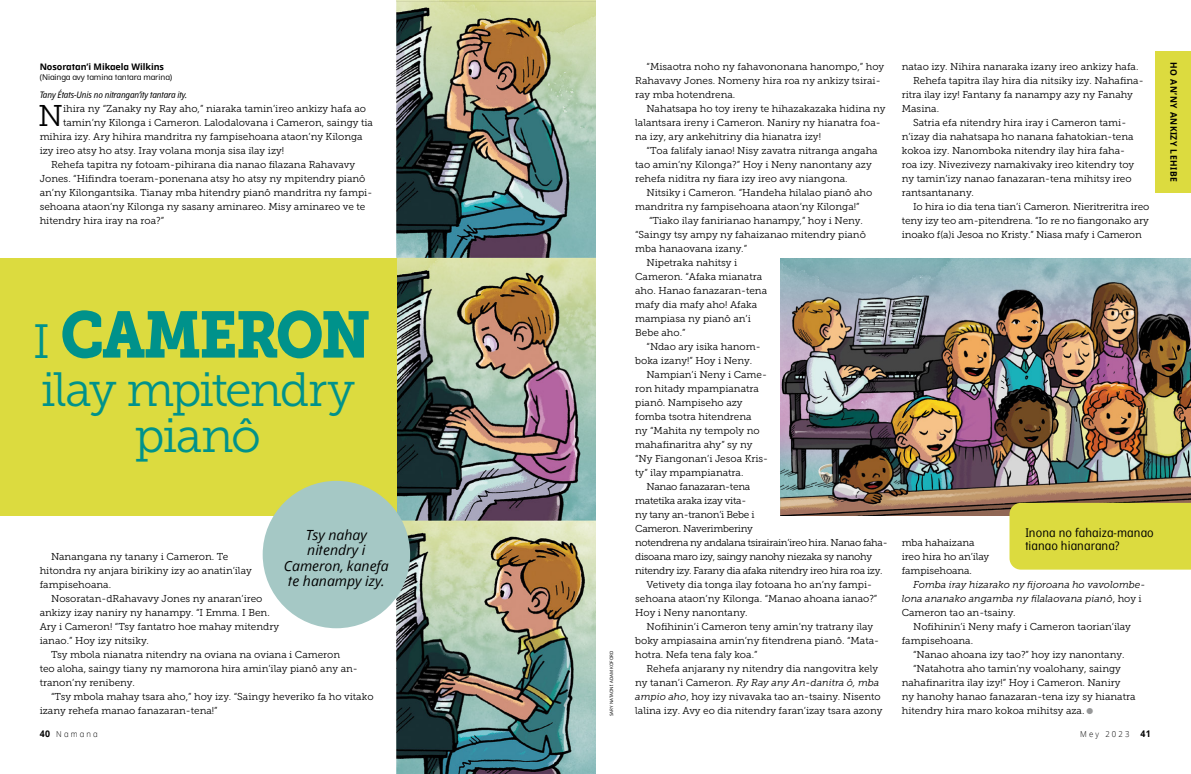
<style>
.page{position:relative;width:1191px;height:774px;background:#fff}
.page>*{position:absolute;margin:0;border:0;box-sizing:border-box;transform-origin:0 0}
.h1_next{font:65px "Museo Slablds Lat 900";letter-spacing:-.035em;color:#00928b;scale:.9 1}
.h1_next-2{font:48px/46px "Museo Slablds Lat 300";letter-spacing:-.045em;color:#00928b;text-align:center}
.p1_first{font:29.9px "Museo Slablds Lat 300";color:#000}
.p1_kicker{font:italic 14px/15.2px "Dots Solidlds Lat";color:#000;text-align:center}
.p1_aside_info_first{font:12px/12.9px "Dots Solid Condlds Lat";letter-spacing:.01em;color:#000}
.p1{font:10px/14px "Museo Slablds Lat 300";color:#000}
.p1-2{font:10px/14px "Museo Slablds Lat 300";letter-spacing:-.03em;color:#000}
.p1_first-2{font:10px "Museo Slablds Lat 300";color:#000}
.p1-3{font:10px/14px "Museo Slablds Lat 300 Italic";color:#000}
.p1_bio{font:italic 9px "Dots Solid Condlds Lat";letter-spacing:-.01em;color:#000}
.p1_author-name{font:700 9px "Dots Solidlds Lat";letter-spacing:-.005em;color:#000}
.p1_series-title{font:700 9px "Dots Solidlds Lat";letter-spacing:.06em;color:#000;scale:.95 1}
.t1{font:300 8.2px "Dots Solidlds Lat";letter-spacing:.28em;color:#000;scale:.95 1}
.p1_author-role{font:8px "Dots Solidlds Lat";letter-spacing:-.005em;color:#000}
.p1_figure_image_cred{font:4.5px "Dots Solidlds Lat";color:#000}
.s1{font-family:"Museo Slablds Lat 300";font-size:48px}
.s2{font-family:"Museo Slablds Lat 300 Italic"}
.s3{font-family:"Museo Slablds Lat 300"}
.s4{font-family:"Ding P Ilds Dpi";font-size:8.5px;color:#969798}
.s5{font-weight:700;font-size:9.2px}
</style>
<div class="page">
<img style="left:397px;top:6px;width:198px;height:768px">
<div style="left:1155px;top:51px;width:36px;height:142px;background:#dcdb3f"></div>
<img style="left:780px;top:258px;width:411px;height:258px">
<div style="left:0;top:258px;width:397px;height:258px;background:#dcdb3f"></div>
<div style="left:263px;top:481px;width:147px;height:147px;background:#a5c8c5;border-radius:50%"></div>
<img style="left:816px;top:464px;width:16px;height:20px">
<div style="left:1009px;top:503px;width:182px;height:67px;background:#dcdb3f"></div>
<img style="left:396px;top:0;width:199px;height:6px">
<p class="p1_author-name" style="left:40px;top:60px;width:126px">Nosoratan’i Mikaela Wilkins</p>
<p class="p1_author-role" style="left:40px;top:71px;width:134px">(Niainga avy tamina tantara marina)</p>
<p class="p1_bio" style="left:40px;top:88px;width:149px">Tany États-Unis no nitrangan’ity tantara ity.</p>
<p class="p1_first" style="left:38px;top:94px;width:26px">N</p>
<p class="p1_first-2" style="left:63px;top:101px;width:304px">ihira ny “Zanaky ny Ray aho,” niaraka tamin’ireo ankizy hafa ao</p>
<p class="p1_first-2" style="left:63px;top:115px;width:311px">tamin’ny Kilonga i Cameron. Lalodalovana i Cameron, saingy tia</p>
<p class="p1_first-2" style="left:40px;top:129px;width:324px">mihira izy. Ary hihira mandritra ny fampisehoana ataon’ny Kilonga</p>
<p class="p1_first-2" style="left:40px;top:143px;width:246px">izy ireo atsy ho atsy. Iray volana monja sisa ilay izy!</p>
<p class="p1" style="left:40px;top:157px;width:334px;text-indent:11px">Rehefa tapitra ny fotoam-pihirana dia nanao filazana Rahavavy Jones. “Hifindra toeram-ponenana atsy ho atsy ny mpitendry pianô an’ny Kilongantsika. Tianay mba hitendry pianô mandritra ny fampi&shy;sehoana ataon’ny Kilonga ny sasany aminareo. Misy aminareo ve te hitendry hira iray na roa?”</p>
<p class="h1_next" style="left:33px;top:280px;width:377px"><span class="s1">I</span> CAMERON</p>
<p class="h1_next-2" style="left:41px;top:365px;width:315px">ilay mpitendry pianô</p>
<p class="p1_kicker" style="left:284px;top:528px;width:106px">Tsy nahay nitendry i<br>Cameron, kanefa te hanampy izy.</p>
<p class="p1" style="left:40px;top:549px;width:213px;text-indent:11px">Nanangana ny tanany i Cameron. Te hitondra ny anjara birikiny izy ao anatin’ilay fampisehoana.</p>
<p class="p1" style="left:40px;top:591px;width:241px;text-indent:11px">Nosoratan-dRahavavy Jones ny anaran’ireo ankizy izay naniry ny hanampy. “I Emma. I Ben.<br>Ary i Cameron! “Tsy fantatro hoe mahay mitendry ianao.” Hoy izy nitsiky.</p>
<p class="p1" style="left:40px;top:647px;width:320px;text-indent:11px">Tsy mbola nianatra nitendry na oviana na oviana i Cameron teo aloha, saingy tiany ny mamorona hira amin’ilay pianô any an&shy;tranon’ny renibeny.</p>
<p class="p1" style="left:40px;top:689px;width:335px;text-indent:11px">“Tsy mbola mahay tsara aho,” hoy izy. “Saingy heveriko fa ho vitako izany rehefa manao fanazaran-tena!”</p>
<p class="p1_figure_image_cred" style="left:608px;top:716px;width:67px;rotate:-90deg">SARY NATAON’I ADAM KOFORD</p>
<p class="p1" style="left:635px;top:59px;width:251px;text-indent:11px">“Misaotra noho ny fahavononana hanompo,” hoy<br>Rahavavy Jones. Nomeny hira roa ny ankizy tsirai&shy;ray mba hotendrena.</p>
<p class="p1" style="left:635px;top:101px;width:252px;text-indent:11px">Nahatsapa ho toy ireny te hihazakazaka hidina ny lalantsara ireny i Cameron. Naniry ny hianatra foa&shy;na izy, ary ankehitriny dia hianatra izy!</p>
<p class="p1" style="left:635px;top:143px;width:244px;text-indent:11px">“Toa falifaly ianao! Nisy zavatra nitranga angaha tao amin’ny Kilonga?” Hoy i Neny nanontany azy rehefa niditra ny fiara izy ireo avy niangona.</p>
<p class="p1" style="left:635px;top:185px;width:238px;text-indent:11px">Nitsiky i Cameron. “Handeha hilalao pianô aho mandritra ny fampisehoana ataon’ny Kilonga!”</p>
<p class="p1" style="left:635px;top:213px;width:232px;text-indent:14px">“Tiako ilay fanirianao hanampy,” hoy i Neny. “Saingy tsy ampy ny fahaizanao mitendry pianô mba hanaovana izany.”</p>
<p class="p1" style="left:635px;top:255px;width:133px;text-indent:11px">Nipetraka nahitsy i<br>Cameron. “Afaka mianatra aho. Hanao fanazaran-tena mafy dia mafy aho! Afaka mampiasa ny pianô an’i<br>Bebe aho.”</p>
<p class="p1" style="left:635px;top:339px;width:127px;text-indent:11px">“Ndao ary isika hanom&shy;boka izany!” Hoy i Neny.</p>
<p class="p1" style="left:635px;top:367px;width:134px;text-indent:11px">Nampian’i Neny i Came&shy;ron hitady mpampianatra pianô. Nampiseho azy fomba tsotra hitendrena<br>ny “Mahita ny tempoly no mahafinaritra ahy” sy ny “Ny Fiangonan’i Jesoa Kris&shy;ty” ilay mpampianatra.</p>
<p class="p1-2" style="left:635px;top:479px;width:254px;text-indent:11px">Nanao fanazaran-tena<br>matetika araka izay vita-<br>ny tany an-tranon’i Bebe i<br>Cameron. Naverimberiny<br>notendrena ny andalana tsirairain’ireo hira. Nanao faha&shy;disoana maro izy, saingy nanohy niezaka sy nanohy nitendry izy. Farany dia afaka nitendry ireo hira roa izy.</p>
<p class="p1" style="left:635px;top:577px;width:244px;text-indent:11px">Vetivety dia tonga ilay fotoana ho an’ny fampi&shy;sehoana ataon’ny Kilonga. “Manao ahoana ianao?”<br>Hoy i Neny nanontany.</p>
<p class="p1" style="left:635px;top:619px;width:245px;text-indent:11px">Nofihinin’i Cameron teny amin’ny tratrany ilay boky ampiasaina amin’ny fitendrena pianô. “Mata&shy;hotra. Nefa tena faly koa.”</p>
<p class="p1" style="left:635px;top:661px;width:249px;text-indent:11px">Rehefa anjarany ny nitendry dia nangovitra kely ny tanan’i Cameron. <span class="s2">Ry Ray any An-danitra ô, mba ampio aho</span>, hoy izy nivavaka tao an-tsainy. Nisento lalina izy. Avy eo dia nitendry faran’izay tsara azony</p>
<p class="p1" style="left:901px;top:59px;width:238px">natao izy. Nihira nanaraka izany ireo ankizy hafa.</p>
<p class="p1" style="left:901px;top:73px;width:243px;text-indent:11px">Rehefa tapitra ilay hira dia nitsiky izy. Nahafina&shy;ritra ilay izy! Fantany fa nanampy azy ny Fanahy<br>Masina.</p>
<p class="p1" style="left:901px;top:115px;width:234px;text-indent:11px">Satria efa nitendry hira iray i Cameron tami&shy;n’izay dia nahatsapa ho nanana fahatokian-tena kokoa izy. Nanomboka nitendry ilay hira faha&shy;roa izy. Nivezivezy namakivaky ireo kitendry toy ny tamin’izy nanao fanazaran-tena mihitsy ireo rantsantanany.</p>
<p class="p1" style="left:901px;top:199px;width:249px;text-align:justify;text-indent:11px">Io hira io dia tena tian’i Cameron. Nieritreritra ireo teny izy teo am-pitendrena. “Io re no fiangonako ary inoako f(a)i Jesoa no Kristy.” Niasa mafy i Cameron</p>
<p class="p1_aside_info_first" style="left:1025px;top:526px;width:130px">Inona no fahaiza-manao tianao hianarana?</p>
<p class="p1" style="left:901px;top:535px;width:89px">mba hahaizana ireo hira ho an’ilay fampisehoana.</p>
<p class="p1-3" style="left:901px;top:577px;width:245px;text-indent:11px">Fomba iray hizarako ny fijoroana ho vavolombe&shy;lona ananako angamba ny filalaovana pianô<span class="s3">, hoy i<br>Cameron tao an-tsainy.</span></p>
<p class="p1" style="left:901px;top:619px;width:231px;text-indent:11px">Nofihinin’i Neny mafy i Cameron taorian’ilay fampisehoana.</p>
<p class="p1" style="left:913px;top:647px;width:213px">“Nanao ahoana izy tao?” hoy izy nanontany.</p>
<p class="p1" style="left:901px;top:661px;width:235px;text-indent:11px">“Natahotra aho tamin’ny voalohany, saingy nahafinaritra ilay izy!” Hoy i Cameron. Naniry ny hanohy hanao fanazaran-tena izy sy hianatra hitendry hira maro kokoa mihitsy aza. <span class="s4">●</span></p>
<p class="t1" style="left:40px;top:728px;width:63px"><span class="s5">40</span> Namana</p>
<p class="t1" style="left:1080px;top:728px;width:76px">Mey 2023 <span class="s5">41</span></p>
<p class="p1_series-title" style="left:1180px;top:62px;width:127px;rotate:90deg">HO AN’NY ANKIZY LEHIBE</p>
</div>
